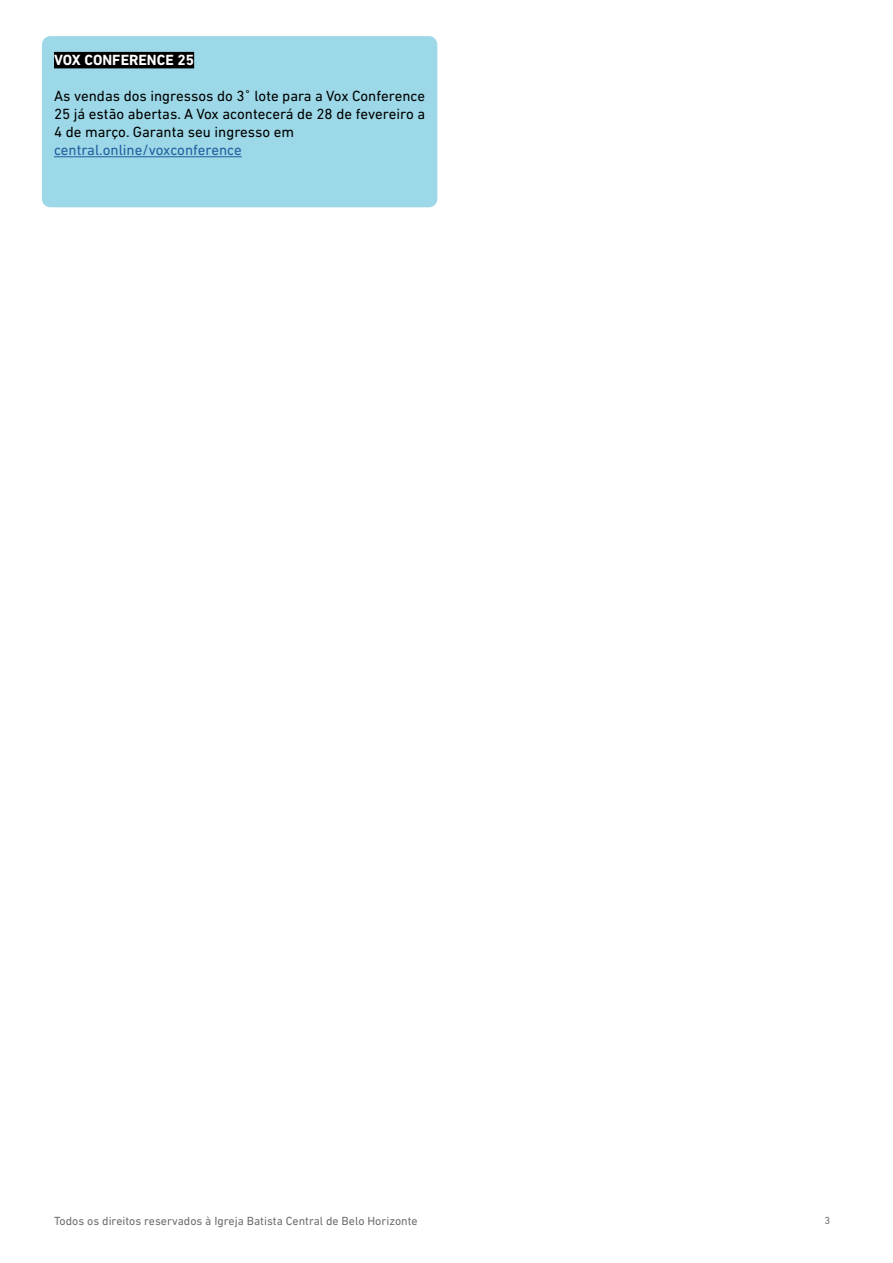
<style>
.page{position:relative;width:893px;height:1263px;background:#fff}
.page>*{position:absolute;margin:0;border:0;box-sizing:border-box;transform-origin:0 0}
.t1{font:15px/18px "DIN Next LT Pro";color:#000;text-align:justify}
.t2{font:15px "DIN Next LT Pro";color:#215e9e}
.t3{font:700 15px "DIN Next LT Pro";color:#fff}
.t4{font:12px "DIN Next LT Pro";color:#6d6e71}
.t5{font:10.5px "DIN Next LT Pro";color:#6d6e71}
</style>
<div class="page">
<div style="left:42px;top:36px;width:395px;height:171px;background:#9cd8e7;border-radius:9px"></div>
<div style="left:54px;top:52px;width:140px;height:16px;background:#000"></div>
<hr style="left:54px;top:156px;width:188px;height:1px;background:#215e9e">
<p class="t3" style="left:54px;top:51px;width:142px">VOX CONFERENCE 25</p>
<p class="t1" style="left:54px;top:87px;width:373px">As vendas dos ingressos do 3˚ lote para a Vox Conference 25 já estão abertas. A Vox acontecerá de 28 de fevereiro a 4 de março. Garanta seu ingresso em</p>
<p class="t2" style="left:54px;top:141px;width:189px">central.online/voxconference</p>
<p class="t4" style="left:54px;top:1213px;width:365px">Todos os direitos reservados à Igreja Batista Central de Belo Horizonte</p>
<p class="t5" style="left:824px;top:1214px;width:7px">3</p>
</div>
